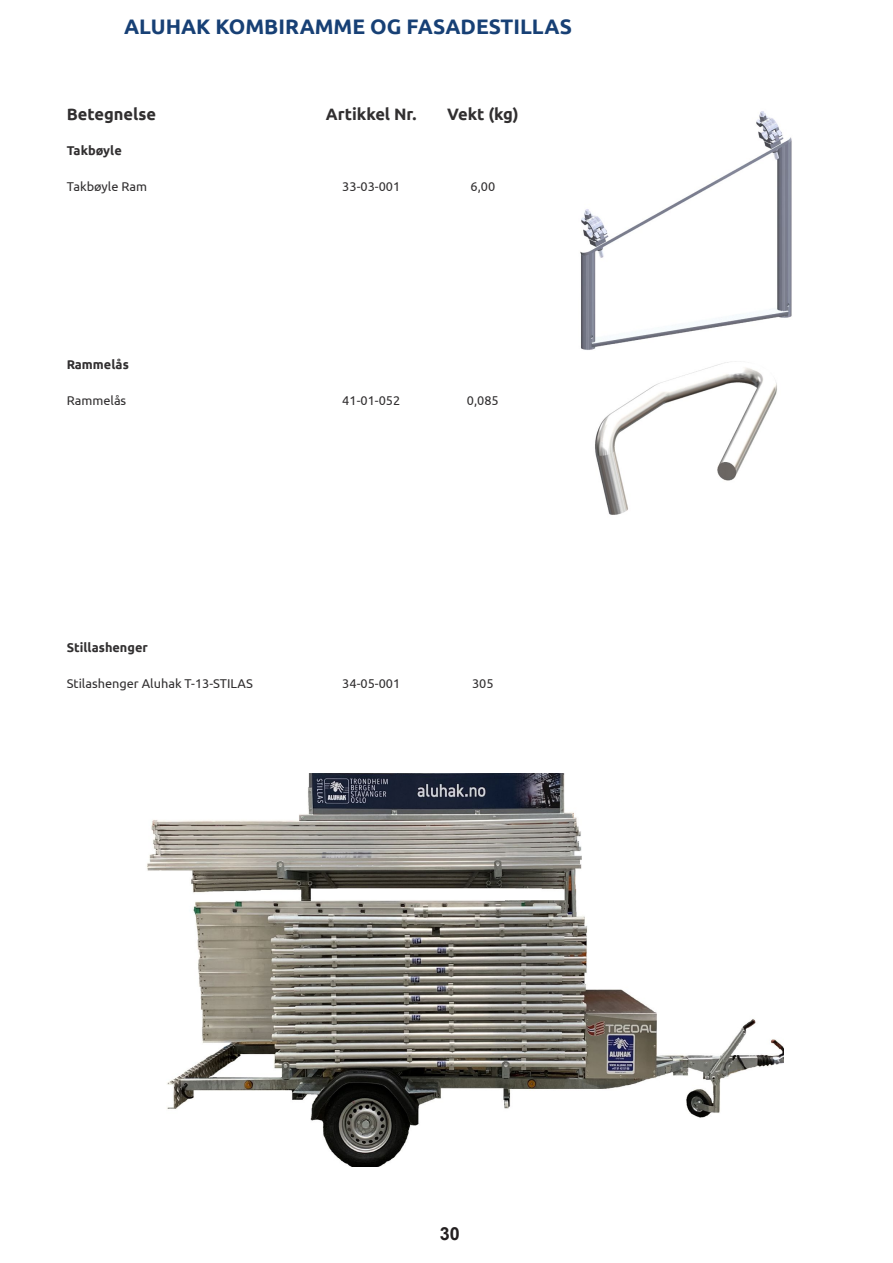
<style>
.page{position:relative;width:893px;height:1263px;background:#fff}
.page>*{position:absolute;margin:0;border:0;box-sizing:border-box;transform-origin:0 0}
.Innhold-_heading_1{font:700 21px "Ubuntu";color:#174075}
.t1{font:700 18px "Arial";color:#231f20}
.Innhold-_listing{font:700 16.5px "Ubuntu";color:#312f30}
.Innhold-_listing-2{font:12.75px "Ubuntu";color:#312f30}
.Innhold-_listing-3{font:700 12.75px "Ubuntu";color:#312f30}
</style>
<div class="page">
<img style="left:580px;top:111px;width:212px;height:404px">
<img style="left:147px;top:774px;width:636px;height:392px">
<p class="Innhold-_heading_1" style="left:124px;top:14px;width:450px">ALUHAK KOMBIRAMME OG FASADESTILLAS</p>
<p class="Innhold-_listing" style="left:67px;top:104px;width:91px">Betegnelse</p>
<p class="Innhold-_listing" style="left:326px;top:104px;width:92px">Artikkel Nr.</p>
<p class="Innhold-_listing" style="left:447px;top:104px;width:73px">Vekt (kg)</p>
<p class="Innhold-_listing-3" style="left:67px;top:143px;width:57px">Takbøyle</p>
<p class="Innhold-_listing-2" style="left:67px;top:179px;width:82px">Takbøyle Ram</p>
<p class="Innhold-_listing-2" style="left:342px;top:179px;width:59px">33-03-001</p>
<p class="Innhold-_listing-2" style="left:470px;top:179px;width:26px">6,00</p>
<p class="Innhold-_listing-3" style="left:67px;top:357px;width:64px">Rammelås</p>
<p class="Innhold-_listing-2" style="left:67px;top:393px;width:61px">Rammelås</p>
<p class="Innhold-_listing-2" style="left:342px;top:393px;width:59px">41-01-052</p>
<p class="Innhold-_listing-2" style="left:467px;top:393px;width:33px">0,085</p>
<p class="Innhold-_listing-3" style="left:67px;top:640px;width:83px">Stillashenger</p>
<p class="Innhold-_listing-2" style="left:67px;top:675px;width:188px">Stilashenger Aluhak T-13-STILAS</p>
<p class="Innhold-_listing-2" style="left:342px;top:675px;width:59px">34-05-001</p>
<p class="Innhold-_listing-2" style="left:472px;top:675px;width:23px">305</p>
<p class="t1" style="left:440px;top:1221px;width:22px">30</p>
</div>
